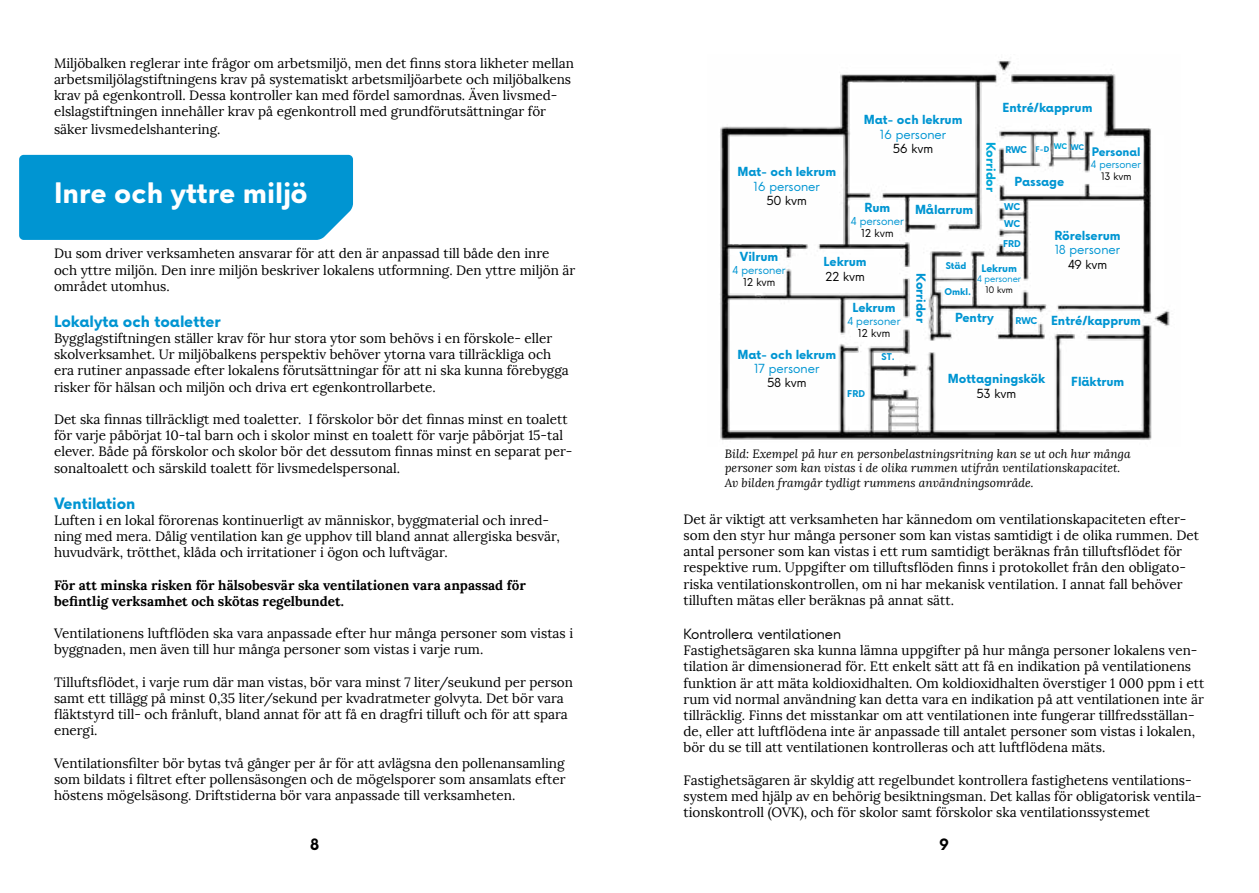
<style>
.page{position:relative;width:1259px;height:893px;background:#fff}
.page>*{position:absolute;margin:0;border:0;box-sizing:border-box;transform-origin:0 0}
.t1{font:700 27px "Vaxjo Now";color:#fff}
.t2{font:700 15px "Vaxjo Now";color:#0095d2}
.t3{font:700 15px "Vaxjo Now";color:#000}
.t4{font:13.5px/16.2px "Lora";color:#000}
.t5{font:700 13.5px/16.2px "Lora";color:#000}
.t6{font:13.5px "Vaxjo Now";color:#000}
.t7{font:italic 12px/14.4px "Lora";color:#000}
.t8{font:700 12px "Vaxjo Now";letter-spacing:-.01em;color:#0095d2}
.t9{font:12px "Vaxjo Now";color:#0095d2}
.t10{font:12px "Vaxjo Now";color:#000}
.t11{font:700 12px "Vaxjo Now";letter-spacing:-.01em;color:#00a6d7}
.t12{font:700 11.25px "Vaxjo Now";letter-spacing:-.01em;color:#0095d2}
.t13{font:10.5px "Vaxjo Now";color:#0095d2}
.t14{font:10.5px "Vaxjo Now";color:#000}
.t15{font:9.9px "Vaxjo Now";color:#0095d2}
.t16{font:700 9.9px "Vaxjo Now";letter-spacing:-.01em;color:#0095d2}
.t17{font:9.9px "Vaxjo Now";color:#000}
.t18{font:700 9px/17px "Vaxjo Now";letter-spacing:-.005em;color:#0095d2}
.t19{font:8.7px "Vaxjo Now";color:#0095d2}
.t20{font:8.7px "Vaxjo Now";color:#000}
.t21{font:700 7.5px "Vaxjo Now";color:#0095d2}
.s1{font-size:9px}
</style>
<div class="page">
<img style="left:720px;top:61px;width:450px;height:379px">
<div style="left:19px;top:155px;width:334px;height:85px;background:#0095d2"></div>
<p class="t4" style="left:54px;top:55px;width:521px">Miljöbalken reglerar inte frågor om arbetsmiljö, men det finns stora likheter mellan arbetsmiljölagstiftningens krav på systematiskt arbetsmiljöarbete och miljöbalkens krav på egenkontroll. Dessa kontroller kan med fördel samordnas. Även livsmed&shy;elslagstiftningen innehåller krav på egenkontroll med grundförutsättningar för</p>
<p class="t4" style="left:54px;top:121px;width:168px">säker livsmedelshantering.</p>
<h1 class="t1" style="left:54px;top:174px;width:255px">Inre och yttre miljö</h1>
<p class="t4" style="left:54px;top:246px;width:523px">Du som driver verksamheten ansvarar för att den är anpassad till både den inre och yttre miljön. Den inre miljön beskriver lokalens utformning. Den yttre miljön är området utomhus.</p>
<p class="t2" style="left:54px;top:310px;width:168px">Lokalyta och toaletter</p>
<p class="t4" style="left:54px;top:330px;width:516px">Bygglagstiftningen ställer krav för hur stora ytor som behövs i en förskole- eller skolverksamhet. Ur miljöbalkens perspektiv behöver ytorna vara tillräckliga och era rutiner anpassade efter lokalens förutsättningar för att ni ska kunna förebygga risker för hälsan och miljön och driva ert egenkontrollarbete.</p>
<p class="t4" style="left:54px;top:411px;width:520px">Det ska finnas tillräckligt med toaletter. I förskolor bör det finnas minst en toalett för varje påbörjat 10-tal barn och i skolor minst en toalett för varje påbörjat 15-tal elever. Både på förskolor och skolor bör det dessutom finnas minst en separat per&shy;sonaltoalett och särskild toalett för livsmedelspersonal.</p>
<p class="t2" style="left:54px;top:492px;width:83px">Ventilation</p>
<p class="t4" style="left:54px;top:512px;width:507px">Luften i en lokal förorenas kontinuerligt av människor, byggmaterial och inred&shy;ning med mera. Dålig ventilation kan ge upphov till bland annat allergiska besvär, huvudvärk, trötthet, klåda och irritationer i ögon och luftvägar.</p>
<p class="t5" style="left:54px;top:577px;width:473px">För att minska risken för hälsobesvär ska ventilationen vara anpassad för befintlig verksamhet och skötas regelbundet.</p>
<p class="t4" style="left:54px;top:625px;width:520px">Ventilationens luftflöden ska vara anpassade efter hur många personer som vistas i byggnaden, men även till hur många personer som vistas i varje rum.</p>
<p class="t4" style="left:54px;top:674px;width:520px">Tilluftsflödet, i varje rum där man vistas, bör vara minst 7 liter/seukund per person samt ett tillägg på minst 0,35 liter/sekund per kvadratmeter golvyta. Det bör vara fläktstyrd till- och frånluft, bland annat för att få en dragfri tilluft och för att spara energi.</p>
<p class="t4" style="left:54px;top:755px;width:513px;text-align:justify">Ventilationsfilter bör bytas två gånger per år för att avlägsna den pollenansamling som bildats i filtret efter pollensäsongen och de mögelsporer som ansamlats efter höstens mögelsäsong. Driftstiderna bör vara anpassade till verksamheten.</p>
<p class="t8" style="left:1002px;top:99px;width:91px">Entré/kapprum</p>
<p class="t8" style="left:864px;top:111px;width:100px">Mat- och lekrum</p>
<p class="t9" style="left:880px;top:126px;width:68px">16 personer</p>
<p class="t10" style="left:893px;top:141px;width:41px">56 kvm</p>
<p class="t11" style="left:999px;top:142px;width:51px;rotate:90deg">Korridor</p>
<p class="t21" style="left:1005px;top:143px;width:80px"><span class="s1">RWC</span> F-D <sup>WC</sup> WC</p>
<p class="t12" style="left:1091px;top:144px;width:50px">Personal</p>
<p class="t15" style="left:1091px;top:158px;width:52px">4 personer</p>
<p class="t17" style="left:1101px;top:170px;width:32px">13 kvm</p>
<p class="t8" style="left:737px;top:163px;width:100px">Mat- och lekrum</p>
<p class="t9" style="left:753px;top:178px;width:68px">16 personer</p>
<p class="t10" style="left:767px;top:193px;width:41px">50 kvm</p>
<p class="t8" style="left:1014px;top:173px;width:51px">Passage</p>
<p class="t18" style="left:1004px;top:198px;width:17px">WC<br>WC</p>
<p class="t18" style="left:1003px;top:235px;width:19px">FRD</p>
<p class="t8" style="left:864px;top:199px;width:27px">Rum</p>
<p class="t13" style="left:850px;top:214px;width:55px">4 personer</p>
<p class="t14" style="left:861px;top:226px;width:34px">12 kvm</p>
<p class="t8" style="left:915px;top:200px;width:60px">Målarrum</p>
<p class="t8" style="left:1054px;top:227px;width:68px">Rörelserum</p>
<p class="t9" style="left:1054px;top:242px;width:67px">18 personer</p>
<p class="t10" style="left:1068px;top:256px;width:41px">49 kvm</p>
<p class="t8" style="left:740px;top:248px;width:40px">Vilrum</p>
<p class="t13" style="left:732px;top:263px;width:55px">4 personer</p>
<p class="t14" style="left:743px;top:275px;width:34px">12 kvm</p>
<p class="t8" style="left:823px;top:253px;width:44px">Lekrum</p>
<p class="t10" style="left:825px;top:268px;width:41px">22 kvm</p>
<p class="t18" style="left:946px;top:257px;width:22px">Städ</p>
<p class="t18" style="left:944px;top:283px;width:28px">Omkl.</p>
<p class="t16" style="left:981px;top:261px;width:37px">Lekrum</p>
<p class="t19" style="left:977px;top:273px;width:46px">4 personer</p>
<p class="t20" style="left:985px;top:284px;width:29px">10 kvm</p>
<p class="t8" style="left:955px;top:309px;width:40px">Pentry</p>
<p class="t8" style="left:1015px;top:312px;width:127px"><span class="s1">RWC</span> Entré/kapprum</p>
<p class="t8" style="left:929px;top:273px;width:51px;rotate:90deg">Korridor</p>
<p class="t8" style="left:852px;top:299px;width:44px">Lekrum</p>
<p class="t13" style="left:847px;top:314px;width:55px">4 personer</p>
<p class="t14" style="left:858px;top:327px;width:34px">12 kvm</p>
<p class="t8" style="left:737px;top:345px;width:100px">Mat- och lekrum</p>
<p class="t9" style="left:754px;top:361px;width:67px">17 personer</p>
<p class="t10" style="left:767px;top:375px;width:40px">58 kvm</p>
<p class="t18" style="left:847px;top:385px;width:19px">FRD</p>
<p class="t18" style="left:881px;top:349px;width:15px">ST.</p>
<p class="t8" style="left:948px;top:370px;width:99px">Mottagningskök</p>
<p class="t10" style="left:977px;top:385px;width:41px">53 kvm</p>
<p class="t8" style="left:1071px;top:373px;width:55px">Fläktrum</p>
<p class="t7" style="left:725px;top:447px;width:407px">Bild: Exempel på hur en personbelastningsritning kan se ut och hur många personer som kan vistas i de olika rummen utifrån ventilationskapacitet.<br>Av bilden framgår tydligt rummens användningsområde.</p>
<p class="t4" style="left:683px;top:511px;width:517px">Det är viktigt att verksamheten har kännedom om ventilationskapaciteten efter&shy;som den styr hur många personer som kan vistas samtidigt i de olika rummen. Det antal personer som kan vistas i ett rum samtidigt beräknas från tilluftsflödet för respektive rum. Uppgifter om tilluftsflöden finns i protokollet från den obligato&shy;riska ventilationskontrollen, om ni har mekanisk ventilation. I annat fall behöver tilluften mätas eller beräknas på annat sätt.</p>
<p class="t6" style="left:683px;top:625px;width:159px">Kontrollera ventilationen</p>
<p class="t4" style="left:683px;top:642px;width:522px">Fastighetsägaren ska kunna lämna uppgifter på hur många personer lokalens ven&shy;tilation är dimensionerad för. Ett enkelt sätt att få en indikation på ventilationens funktion är att mäta koldioxidhalten. Om koldioxidhalten överstiger 1 000 ppm i ett rum vid normal användning kan detta vara en indikation på att ventilationen inte är tillräcklig. Finns det misstankar om att ventilationen inte fungerar tillfredsställan&shy;de, eller att luftflödena inte är anpassade till antalet personer som vistas i lokalen, bör du se till att ventilationen kontrolleras och att luftflödena mäts.</p>
<p class="t4" style="left:683px;top:772px;width:520px">Fastighetsägaren är skyldig att regelbundet kontrollera fastighetens ventilations&shy;system med hjälp av en behörig besiktningsman. Det kallas för obligatorisk ventila&shy;tionskontroll (OVK), och för skolor samt förskolor ska ventilationssystemet</p>
<p class="t3" style="left:310px;top:834px;width:11px">8</p>
<p class="t3" style="left:939px;top:834px;width:11px">9</p>
</div>
